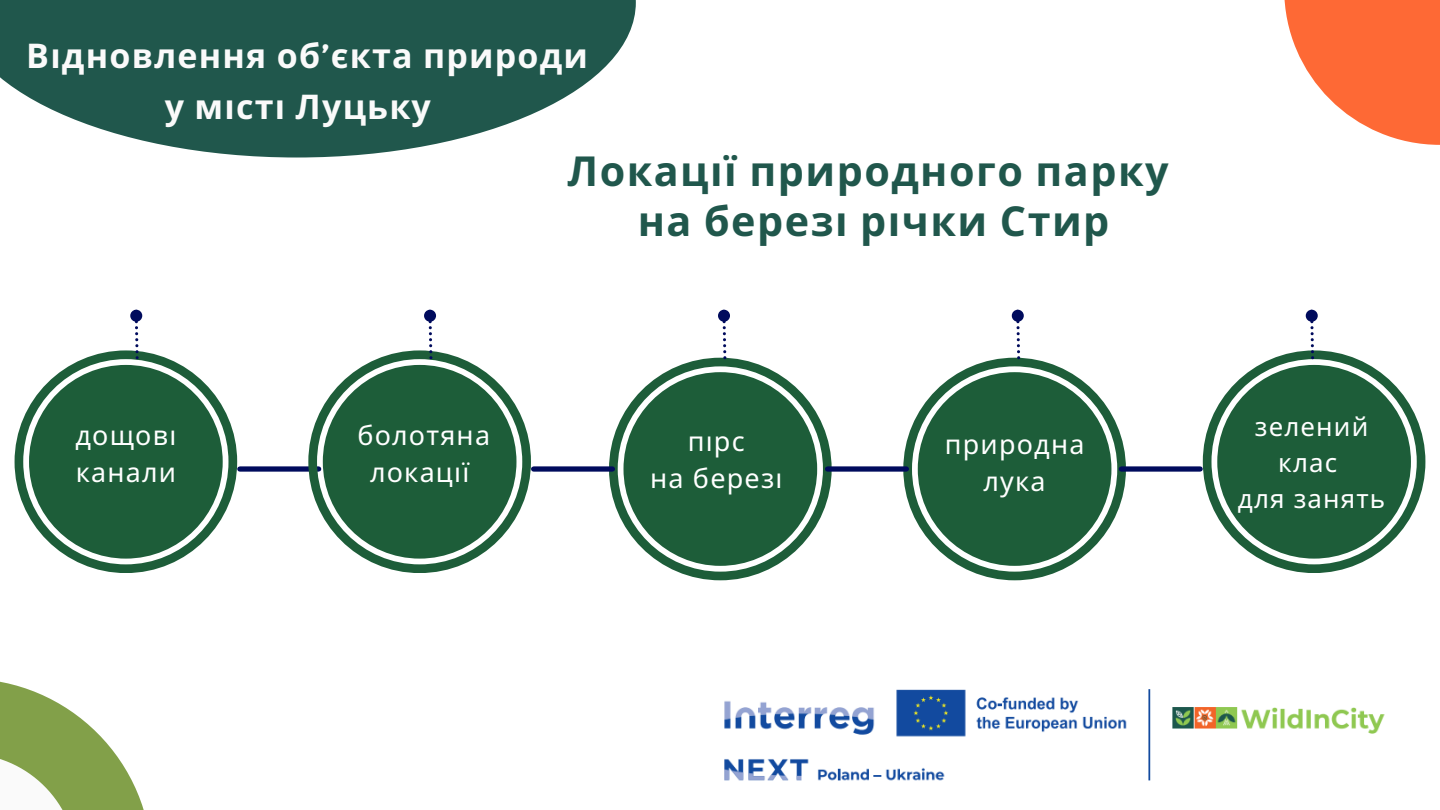
<style>
.page{position:relative;width:1440px;height:810px;background:#fff}
.page>*{position:absolute;margin:0;border:0;box-sizing:border-box;transform-origin:0 0}
.t1{font:700 41.3px/49.5px "Noto Sans";letter-spacing:.035em;color:#20574c;text-align:center}
.t2{font:700 34px "Noto Sans";letter-spacing:.035em;color:#fafafa}
.t3{font:27px "Noto Sans";letter-spacing:.045em;color:#fff}
.t4{font:26.9px/37.5px "Noto Sans";letter-spacing:.045em;color:#fff;text-align:center}
.t5{font:25.9px/36px "Noto Sans";letter-spacing:.045em;color:#fff;text-align:center}
.s1{font-family:"Montserrat"}
</style>
<div class="page">
<svg style="left:15px;top:350px;width:222px;height:223px"></svg>
<div style="left:29px;top:365px;width:194px;height:194px;background:#1d5d39;border-radius:50%"></div>
<svg style="left:135px;top:321px;width:4px;height:38px"></svg>
<div style="left:132px;top:311px;width:9px;height:9px;background:#000b5d;border-radius:50%"></div>
<div style="left:130px;top:310px;width:12px;height:12px;border:3px solid #000b5d;border-radius:50%"></div>
<div style="left:240px;top:466px;width:79px;height:6px;background:#000b5d"></div>
<svg style="left:308px;top:350px;width:223px;height:223px"></svg>
<div style="left:323px;top:365px;width:193px;height:194px;background:#1d5d39;border-radius:50%"></div>
<svg style="left:429px;top:322px;width:3px;height:37px"></svg>
<div style="left:426px;top:311px;width:9px;height:9px;background:#000b5d;border-radius:50%"></div>
<div style="left:424px;top:310px;width:12px;height:12px;border:3px solid #000b5d;border-radius:50%"></div>
<svg style="left:609px;top:358px;width:223px;height:222px"></svg>
<div style="left:624px;top:372px;width:193px;height:194px;background:#1d5d39;border-radius:50%"></div>
<div style="left:534px;top:466px;width:78px;height:6px;background:#000b5d"></div>
<svg style="left:723px;top:322px;width:3px;height:37px"></svg>
<div style="left:719px;top:311px;width:10px;height:9px;background:#000b5d;border-radius:50%"></div>
<div style="left:718px;top:310px;width:12px;height:12px;border:3px solid #000b5d;border-radius:50%"></div>
<svg style="left:903px;top:358px;width:223px;height:222px"></svg>
<div style="left:918px;top:372px;width:193px;height:194px;background:#1d5d39;border-radius:50%"></div>
<div style="left:828px;top:466px;width:78px;height:6px;background:#000b5d"></div>
<svg style="left:1016px;top:322px;width:4px;height:37px"></svg>
<div style="left:1013px;top:311px;width:9px;height:9px;background:#000b5d;border-radius:50%"></div>
<div style="left:1012px;top:310px;width:12px;height:12px;border:3px solid #000b5d;border-radius:50%"></div>
<div style="left:1121px;top:466px;width:79px;height:6px;background:#000b5d"></div>
<svg style="left:1203px;top:350px;width:222px;height:223px"></svg>
<div style="left:1217px;top:365px;width:194px;height:194px;background:#1d5d39;border-radius:50%"></div>
<svg style="left:1310px;top:322px;width:4px;height:37px"></svg>
<div style="left:1307px;top:311px;width:9px;height:9px;background:#000b5d;border-radius:50%"></div>
<div style="left:1306px;top:310px;width:12px;height:12px;border:3px solid #000b5d;border-radius:50%"></div>
<svg style="left:1284px;top:0;width:156px;height:145px;fill:#fe6935"></svg>
<svg style="left:0;top:0;width:635px;height:158px;fill:#20574c"></svg>
<img style="left:724px;top:689px;width:661px;height:92px">
<svg style="left:0;top:681px;width:144px;height:129px"></svg>
<p class="t2" style="left:26px;top:32px;width:563px">Відновлення об<span class="s1">’</span>єкта природи</p>
<p class="t2" style="left:165px;top:82px;width:268px">у місті Луцьку</p>
<h2 class="t1" style="left:567px;top:145px;width:603px">Локації природного парку на березі річки Стир</h2>
<p class="t4" style="left:357px;top:416px;width:134px">болотяна локації</p>
<h2 class="t4" style="left:75px;top:416px;width:102px;text-align:left">дощові канали</h2>
<h1 class="t3" style="left:688px;top:422px;width:59px">пірс</h1>
<p class="t3" style="left:650px;top:459px;width:129px">на березі</p>
<p class="t4" style="left:945px;top:424px;width:141px">природна лука</p>
<p class="t5" style="left:1255px;top:408px;width:115px">зелений клас</p>
<p class="t5" style="left:1238px;top:480px;width:149px">для занять</p>
</div>
